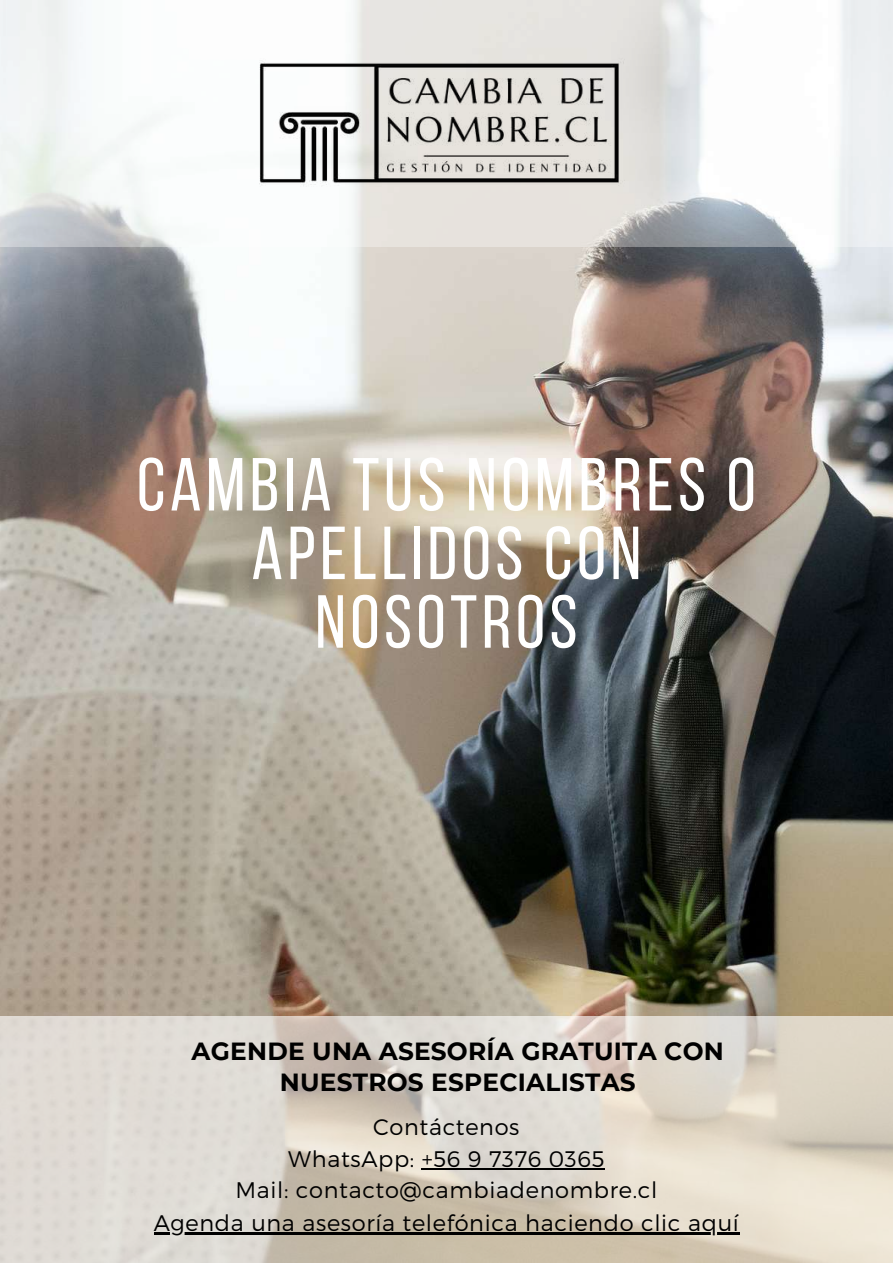
<style>
.page{position:relative;width:893px;height:1264px;background:#fff}
.page>*{position:absolute;margin:0;border:0;box-sizing:border-box;transform-origin:0 0}
.t1{font:75px/68.6px "Bebas Neue";letter-spacing:.06em;color:#fff;text-align:center}
.t2{font:700 24.75px/30.3px "Montserrat";letter-spacing:.01em;color:#000;text-align:center}
.t3{font:300 22.5px/31.8px "Montserrat";letter-spacing:.03em;color:#000;text-align:center}
</style>
<div class="page">
<img style="left:0;top:246px;width:892px;height:770px">
<svg style="left:0;top:1016px;width:892px;height:246px;background:#dbd4c8"></svg>
<svg style="left:0;top:0;width:892px;height:246px"></svg>
<img style="left:239px;top:17px;width:422px;height:212px">
<hr style="left:422px;top:1167px;width:183px;height:2px;background:#000">
<hr style="left:154px;top:1232px;width:585px;height:2px;background:#000">
<h1 class="t1" style="left:137px;top:457px;width:620px">CAMBIA TUS NOMBRES O<br>APELLIDOS CON<br>NOSOTROS</h1>
<p class="t2" style="left:192px;top:1036px;width:533px">AGENDE UNA ASESORÍA GRATUITA CON<br>NUESTROS ESPECIALISTAS</p>
<p class="t3" style="left:154px;top:1110px;width:586px">Contáctenos<br>WhatsApp: +56 9 7376 0365<br>Mail: contacto@cambiadenombre.cl<br>Agenda una asesoría telefónica haciendo clic aquí</p>
</div>
